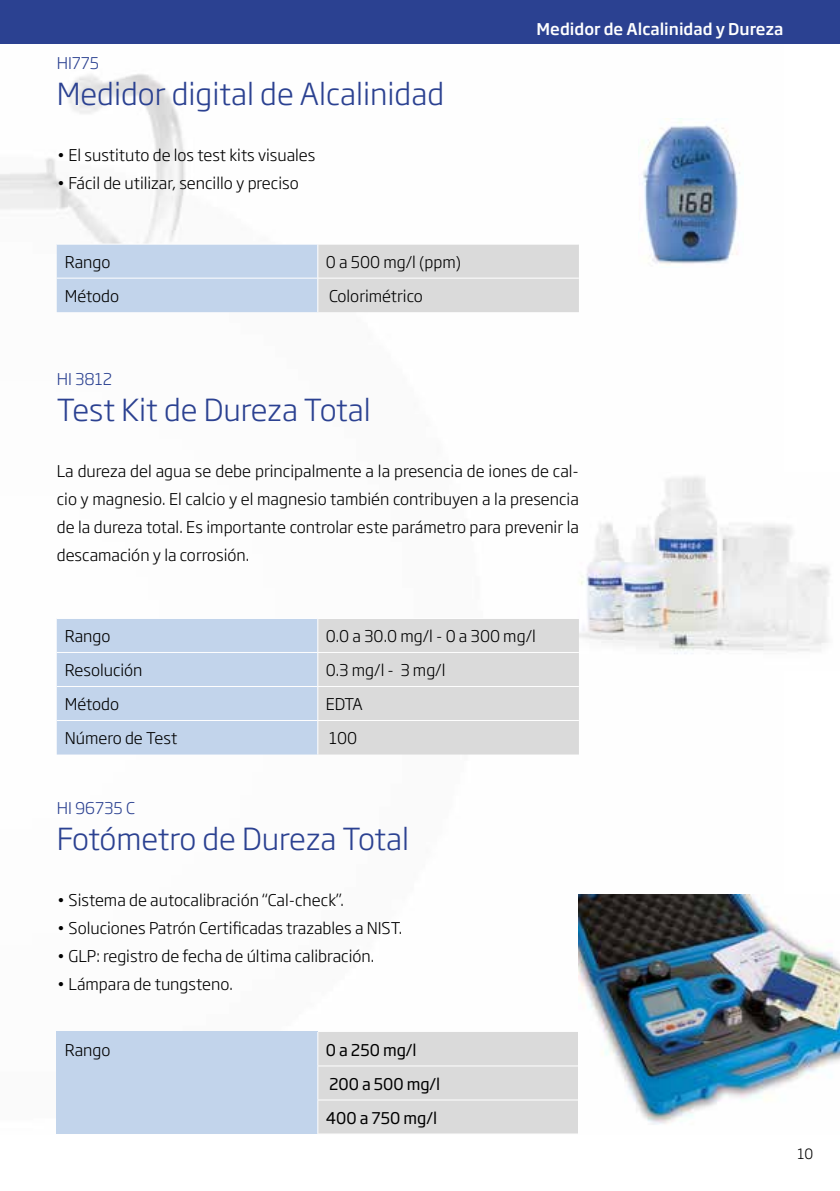
<style>
.page{position:relative;width:840px;height:1191px;background:#fff}
.page>*{position:absolute;margin:0;border:0;box-sizing:border-box;transform-origin:0 0}
.t1{font:300 30px "Soho Gothic Pro";color:#2b4191}
.t2{font:300 16px/28px "Soho Gothic Pro";color:#000;text-align:justify}
.t3{font:16px/34px "Soho Gothic Pro";color:#000}
.t4{font:500 16px "Soho Gothic Pro";color:#fff}
.t5{font:300 16px "Soho Gothic Pro";color:#2b4191}
.t6{font:300 14px "Soho Gothic Pro";color:#000}
</style>
<div class="page">
<img style="left:0;top:74px;width:751px;height:1060px">
<img style="left:555px;top:472px;width:276px;height:198px">
<div style="left:0;top:0;width:839px;height:44px;background:#2b4191"></div>
<svg style="left:57px;top:245px;width:521px;height:67px;background:#ced7e2"></svg>
<hr style="left:57px;top:244px;width:260px;height:1px;background:#fff">
<hr style="left:317px;top:244px;width:261px;height:1px;background:#fff">
<hr style="left:317px;top:244px;width:1px;height:34px;background:#fff">
<hr style="left:57px;top:278px;width:260px;height:1px;background:#fff">
<hr style="left:317px;top:278px;width:261px;height:1px;background:#fff">
<hr style="left:317px;top:278px;width:1px;height:34px;background:#fff">
<svg style="left:57px;top:619px;width:521px;height:135px;background:#ced7e2"></svg>
<hr style="left:57px;top:618px;width:260px;height:1px;background:#fff">
<hr style="left:317px;top:618px;width:261px;height:1px;background:#fff">
<hr style="left:317px;top:618px;width:1px;height:34px;background:#fff">
<hr style="left:57px;top:652px;width:260px;height:1px;background:#fff">
<hr style="left:317px;top:652px;width:261px;height:1px;background:#fff">
<hr style="left:317px;top:652px;width:1px;height:34px;background:#fff">
<hr style="left:57px;top:686px;width:260px;height:1px;background:#fff">
<hr style="left:317px;top:686px;width:261px;height:1px;background:#fff">
<hr style="left:317px;top:686px;width:1px;height:34px;background:#fff">
<hr style="left:57px;top:720px;width:260px;height:1px;background:#fff">
<hr style="left:317px;top:720px;width:261px;height:1px;background:#fff">
<hr style="left:317px;top:721px;width:1px;height:33px;background:#fff">
<div style="left:57px;top:1032px;width:260px;height:102px;background:#c2d4eb"></div>
<div style="left:318px;top:1032px;width:260px;height:101px;background:#dadada"></div>
<hr style="left:317px;top:1032px;width:1px;height:33px;background:#fff">
<hr style="left:317px;top:1066px;width:1px;height:33px;background:#fff">
<hr style="left:317px;top:1100px;width:1px;height:33px;background:#fff">
<hr style="left:317px;top:1065px;width:261px;height:1px;background:#fff">
<hr style="left:317px;top:1099px;width:261px;height:1px;background:#fff">
<hr style="left:317px;top:1133px;width:261px;height:1px;background:#fff">
<img style="left:638px;top:119px;width:104px;height:149px">
<img style="left:578px;top:895px;width:261px;height:239px">
<p class="t5" style="left:57px;top:51px;width:44px">HI775</p>
<h1 class="t1" style="left:57px;top:71px;width:388px">Medidor digital de Alcalinidad</h1>
<p class="t2" style="left:57px;top:140px;width:260px">• El sustituto de los test kits visuales</p>
<p class="t2" style="left:57px;top:168px;width:243px">• Fácil de utilizar, sencillo y preciso</p>
<p class="t2" style="left:65px;top:247px;width:47px">Rango</p>
<p class="t2" style="left:325px;top:247px;width:137px">0 a 500 mg/l (ppm)</p>
<p class="t2" style="left:65px;top:281px;width:56px">Método</p>
<p class="t2" style="left:329px;top:281px;width:95px">Colorimétrico</p>
<p class="t4" style="left:536px;top:17px;width:248px">Medidor de Alcalinidad y Dureza</p>
<p class="t5" style="left:57px;top:367px;width:57px">HI 3812</p>
<h1 class="t1" style="left:57px;top:387px;width:315px">Test Kit de Dureza Total</h1>
<p class="t2" style="left:57px;top:456px;width:523px">La dureza del agua se debe principalmente a la presencia de iones de cal&shy;cio y magnesio. El calcio y el magnesio también contribuyen a la presencia de la dureza total. Es importante controlar este parámetro para prevenir la descamación y la corrosión.</p>
<p class="t2" style="left:65px;top:621px;width:47px">Rango</p>
<p class="t2" style="left:325px;top:621px;width:211px">0.0 a 30.0 mg/l - 0 a 300 mg/l</p>
<p class="t2" style="left:65px;top:655px;width:79px">Resolución</p>
<p class="t2" style="left:325px;top:655px;width:121px">0.3 mg/l - 3 mg/l</p>
<p class="t2" style="left:65px;top:689px;width:56px">Método</p>
<p class="t2" style="left:325px;top:689px;width:38px">EDTA</p>
<p class="t2" style="left:65px;top:723px;width:114px">Número de Test</p>
<p class="t2" style="left:329px;top:723px;width:30px">100</p>
<p class="t5" style="left:57px;top:795px;width:80px">HI 96735 C</p>
<h1 class="t1" style="left:57px;top:815px;width:353px">Fotómetro de Dureza Total</h1>
<p class="t2" style="left:57px;top:884px;width:288px">• Sistema de autocalibración “Cal-check”.</p>
<p class="t2" style="left:57px;top:912px;width:347px">• Soluciones Patrón Certificadas trazables a NIST.</p>
<p class="t2" style="left:57px;top:940px;width:319px">• GLP: registro de fecha de última calibración.</p>
<p class="t2" style="left:57px;top:968px;width:177px">• Lámpara de tungsteno.</p>
<p class="t2" style="left:65px;top:1035px;width:47px">Rango</p>
<p class="t3" style="left:325px;top:1032px;width:116px">0 a 250 mg/l<br>200 a 500 mg/l<br>400 a 750 mg/l</p>
<p class="t6" style="left:797px;top:1143px;width:17px">10</p>
</div>
